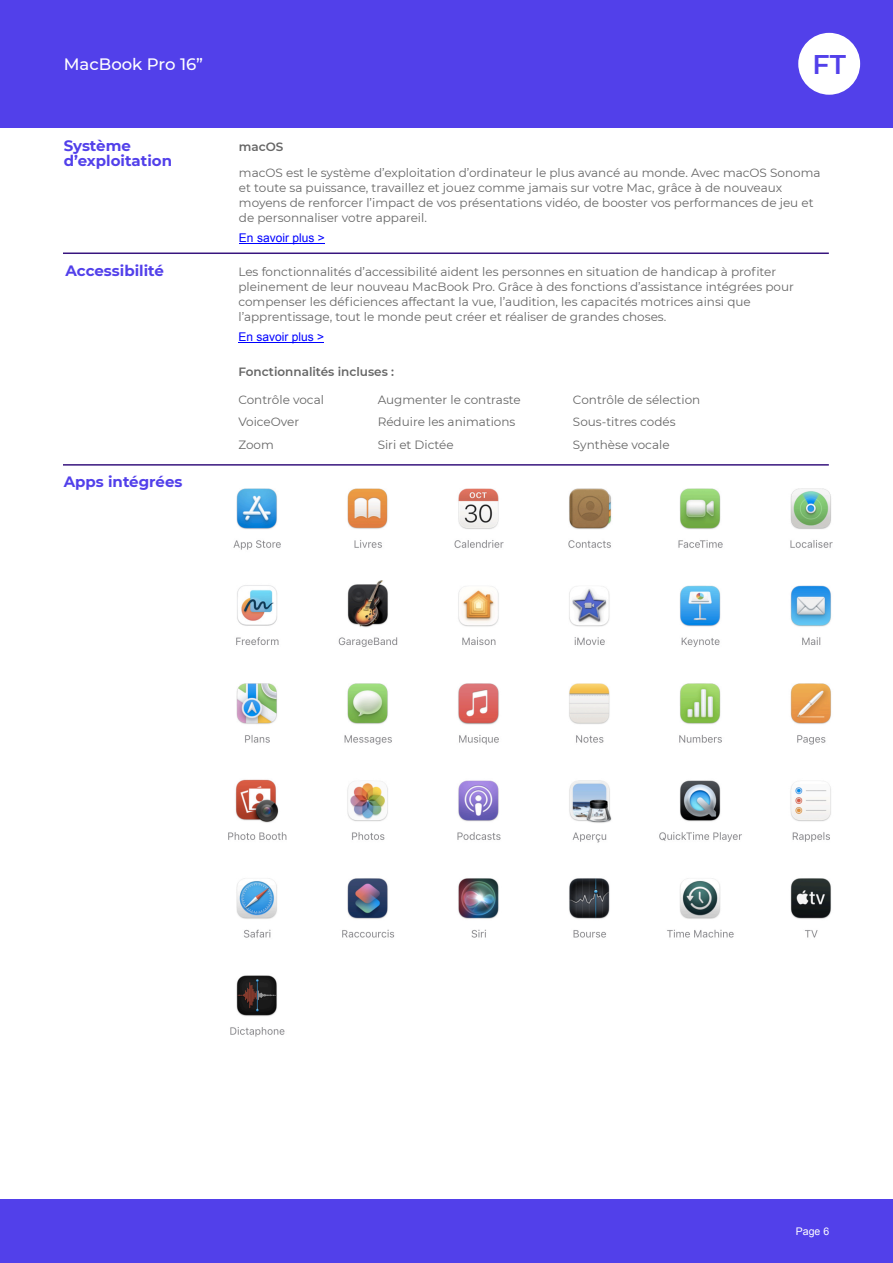
<style>
.page{position:relative;width:893px;height:1263px;background:#fff}
.page>*{position:absolute;margin:0;border:0;box-sizing:border-box;transform-origin:0 0}
.t1{font:600 27px "Montserrat";color:#5240ea}
.t2{font:500 16.5px "Montserrat";color:#fff}
.t3{font:700 15px/15px "Montserrat";color:#5240ea}
.t4{font:12px/15px "Montserrat";color:#666}
.t5{font:600 12px "Montserrat";color:#666}
.t6{font:12px "Arial";color:#00f}
.t7{font:10.5px "Arial";color:#fff}
</style>
<div class="page">
<div style="left:0;top:0;width:893px;height:128px;background:#5240ea"></div>
<div style="left:0;top:1199px;width:893px;height:64px;background:#5240ea"></div>
<div style="left:798px;top:33px;width:62px;height:62px;background:#fff;border-radius:50%"></div>
<hr style="left:239px;top:243px;width:86px;height:1px;background:#00f">
<hr style="left:64px;top:252px;width:764px;height:2px;background:#38157e">
<hr style="left:238px;top:342px;width:86px;height:1px;background:#00f">
<hr style="left:64px;top:464px;width:764px;height:2px;background:#38157e">
<img style="left:228px;top:488px;width:605px;height:549px">
<h2 class="t2" style="left:64px;top:54px;width:141px">MacBook Pro 16”</h2>
<h1 class="t1" style="left:812px;top:48px;width:35px">FT</h1>
<p class="t3" style="left:64px;top:138px;width:110px">Système d’exploitation</p>
<p class="t5" style="left:239px;top:140px;width:46px">macOS</p>
<p class="t4" style="left:239px;top:166px;width:583px">macOS est le système d’exploitation d’ordinateur le plus avancé au monde. Avec macOS Sonoma et toute sa puissance, travaillez et jouez comme jamais sur votre Mac, grâce à de nouveaux moyens de renforcer l’impact de vos présentations vidéo, de booster vos performances de jeu et de personnaliser votre appareil.</p>
<p class="t6" style="left:239px;top:233px;width:87px">En savoir plus &gt;</p>
<p class="t3" style="left:66px;top:263px;width:100px">Accessibilité</p>
<p class="t3" style="left:64px;top:475px;width:120px">Apps intégrées</p>
<p class="t4" style="left:238px;top:264px;width:557px">Les fonctionnalités d’accessibilité aident les personnes en situation de handicap à profiter pleinement de leur nouveau MacBook Pro. Grâce à des fonctions d’assistance intégrées pour compenser les déficiences affectant la vue, l’audition, les capacités motrices ainsi que l’apprentissage, tout le monde peut créer et réaliser de grandes choses.</p>
<p class="t6" style="left:238px;top:332px;width:87px">En savoir plus &gt;</p>
<p class="t5" style="left:238px;top:365px;width:157px">Fonctionnalités incluses :</p>
<p class="t4" style="left:238px;top:388px;width:87px;line-height:22.5px">Contrôle vocal<br>VoiceOver<br>Zoom</p>
<p class="t4" style="left:378px;top:388px;width:145px;line-height:22.5px">Augmenter le contraste<br>Réduire les animations<br>Siri et Dictée</p>
<p class="t4" style="left:573px;top:388px;width:129px;line-height:22.5px">Contrôle de sélection<br>Sous‐titres codés<br>Synthèse vocale</p>
<p class="t7" style="left:796px;top:1227px;width:35px">Page 6</p>
</div>
